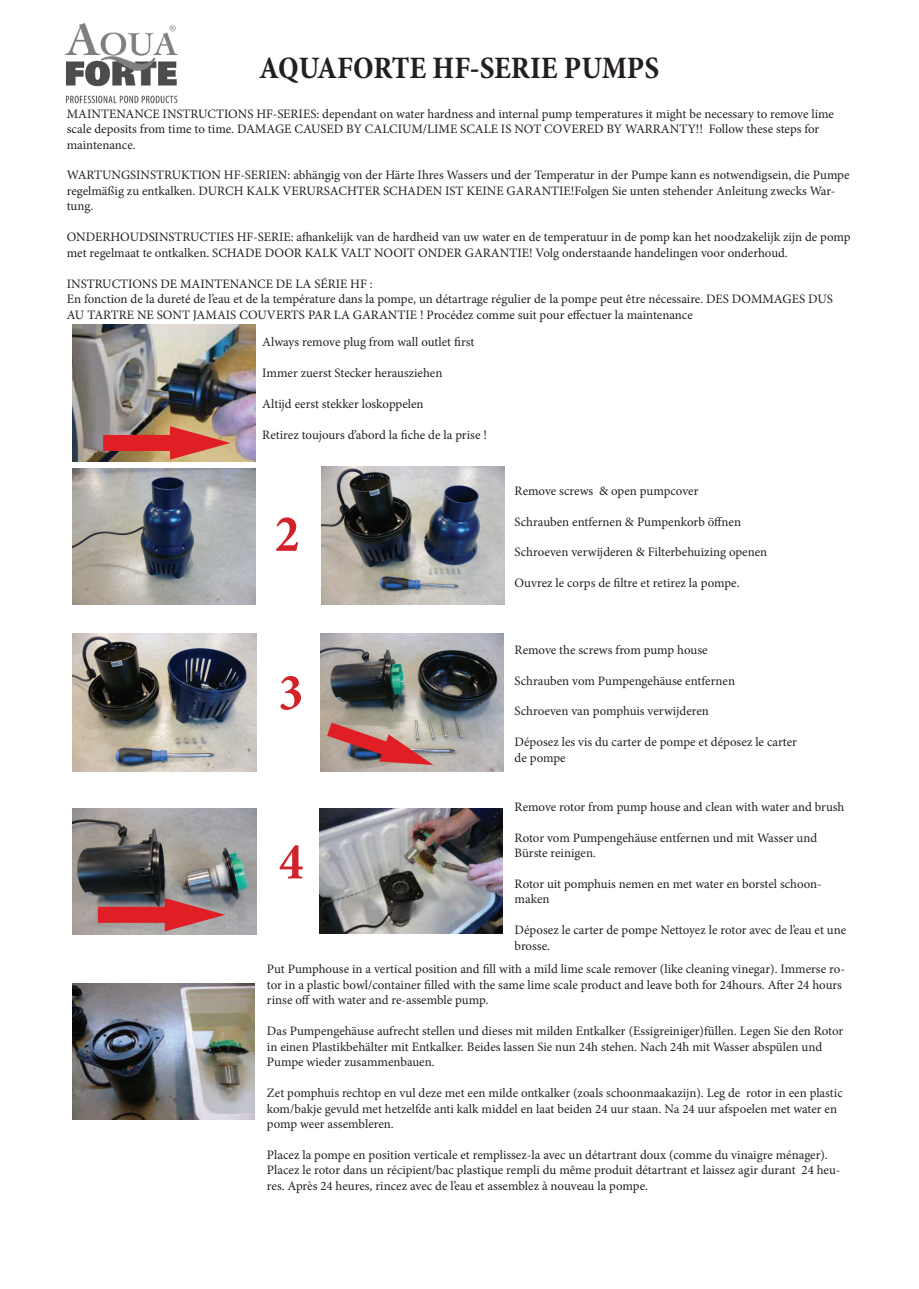
<style>
.page{position:relative;width:919px;height:1289px;background:#fff}
.page>*{position:absolute;margin:0;border:0;box-sizing:border-box;transform-origin:0 0}
.t1{font:700 condensed 52.5px "Minion Pro";color:#d1232a}
.t2{font:700 condensed 31.5px "Minion Pro";color:#231f20}
.t3{font:12.9px/15.5px "Minion Pro";color:#231f20}
</style>
<div class="page">
<img style="left:64px;top:23px;width:114px;height:81px">
<img style="left:73px;top:324px;width:183px;height:137px">
<img style="left:73px;top:468px;width:182px;height:136px">
<img style="left:321px;top:467px;width:183px;height:137px">
<img style="left:73px;top:633px;width:183px;height:138px">
<img style="left:320px;top:633px;width:183px;height:138px">
<img style="left:73px;top:808px;width:183px;height:126px">
<img style="left:319px;top:808px;width:183px;height:125px">
<img style="left:73px;top:983px;width:182px;height:136px">
<svg style="left:103px;top:426px;width:128px;height:33px"></svg>
<svg style="left:98px;top:898px;width:127px;height:33px"></svg>
<svg style="left:327px;top:722px;width:106px;height:43px"></svg>
<h2 class="t2" style="left:259px;top:47px;width:401px">AQUAFORTE HF-SERIE PUMPS</h2>
<p class="t3" style="left:67px;top:106px;width:768px">MAINTENANCE INSTRUCTIONS HF-SERIES: dependant on water hardness and internal pump temperatures it might be necessary to remove lime scale deposits from time to time. DAMAGE CAUSED BY CALCIUM/LIME SCALE IS NOT COVERED BY WARRANTY!! Follow these steps for maintenance.</p>
<p class="t3" style="left:67px;top:168px;width:784px">WARTUNGSINSTRUKTION HF-SERIEN: abhängig von der Härte Ihres Wassers und der Temperatur in der Pumpe kann es notwendigsein, die Pumpe regelmäßig zu entkalken. DURCH KALK VERURSACHTER SCHADEN IST KEINE GARANTIE!Folgen Sie unten stehender Anleitung zwecks War&shy;tung.</p>
<p class="t3" style="left:67px;top:229px;width:785px">ONDERHOUDSINSTRUCTIES HF-SERIE: afhankelijk van de hardheid van uw water en de temperatuur in de pomp kan het noodzakelijk zijn de pomp met regelmaat te ontkalken. SCHADE DOOR KALK VALT NOOIT ONDER GARANTIE! Volg onderstaande handelingen voor onderhoud.</p>
<p class="t3" style="left:67px;top:276px;width:767px">INSTRUCTIONS DE MAINTENANCE DE LA SÉRIE HF :<br>En fonction de la dureté de l’eau et de la température dans la pompe, un détartrage régulier de la pompe peut être nécessaire. DES DOMMAGES DUS<br>AU TARTRE NE SONT JAMAIS COUVERTS PAR LA GARANTIE ! Procédez comme suit pour effectuer la maintenance</p>
<p class="t3" style="left:262px;top:334px;width:213px">Always remove plug from wall outlet first</p>
<p class="t3" style="left:262px;top:365px;width:181px">Immer zuerst Stecker herausziehen</p>
<p class="t3" style="left:262px;top:396px;width:163px">Altijd eerst stekker loskoppelen</p>
<p class="t3" style="left:262px;top:427px;width:226px">Retirez toujours d’abord la fiche de la prise !</p>
<h1 class="t1" style="left:275px;top:498px;width:26px">2</h1>
<p class="t3" style="left:514px;top:483px;width:185px">Remove screws &amp; open pumpcover</p>
<p class="t3" style="left:514px;top:513px;width:228px">Schrauben entfernen &amp; Pumpenkorb öffnen</p>
<p class="t3" style="left:514px;top:544px;width:254px">Schroeven verwijderen &amp; Filterbehuizing openen</p>
<p class="t3" style="left:514px;top:575px;width:226px">Ouvrez le corps de filtre et retirez la pompe.</p>
<p class="t3" style="left:514px;top:642px;width:194px">Remove the screws from pump house</p>
<p class="t3" style="left:514px;top:672px;width:222px">Schrauben vom Pumpengehäuse entfernen</p>
<p class="t3" style="left:514px;top:703px;width:196px">Schroeven van pomphuis verwijderen</p>
<p class="t3" style="left:514px;top:734px;width:284px">Déposez les vis du carter de pompe et déposez le carter de pompe</p>
<p class="t3" style="left:514px;top:799px;width:331px">Remove rotor from pump house and clean with water and brush</p>
<p class="t3" style="left:514px;top:829px;width:304px">Rotor vom Pumpengehäuse entfernen und mit Wasser und<br>Bürste reinigen.</p>
<p class="t3" style="left:514px;top:876px;width:308px">Rotor uit pomphuis nemen en met water en borstel schoon&shy;maken</p>
<p class="t3" style="left:514px;top:922px;width:333px">Déposez le carter de pompe Nettoyez le rotor avec de l’eau et une brosse.</p>
<p class="t3" style="left:267px;top:961px;width:579px">Put Pumphouse in a vertical position and fill with a mild lime scale remover (like cleaning vinegar). Immerse ro&shy;tor in a plastic bowl/container filled with the same lime scale product and leave both for 24hours. After 24 hours rinse off with water and re-assemble pump.</p>
<p class="t3" style="left:267px;top:1023px;width:578px">Das Pumpengehäuse aufrecht stellen und dieses mit milden Entkalker (Essigreiniger)füllen. Legen Sie den Rotor in einen Plastikbehälter mit Entkalker. Beides lassen Sie nun 24h stehen. Nach 24h mit Wasser abspülen und<br>Pumpe wieder zusammenbauen.</p>
<p class="t3" style="left:267px;top:1085px;width:577px">Zet pomphuis rechtop en vul deze met een milde ontkalker (zoals schoonmaakazijn). Leg de rotor in een plastic kom/bakje gevuld met hetzelfde anti kalk middel en laat beiden 24 uur staan. Na 24 uur afspoelen met water en pomp weer assembleren.</p>
<p class="t3" style="left:267px;top:1146px;width:575px">Placez la pompe en position verticale et remplissez-la avec un détartrant doux (comme du vinaigre ménager).<br>Placez le rotor dans un récipient/bac plastique rempli du même produit détartrant et laissez agir durant 24 heu&shy;res. Après 24 heures, rincez avec de l’eau et assemblez à nouveau la pompe.</p>
<h1 class="t1" style="left:279px;top:656px;width:26px">3</h1>
<h1 class="t1" style="left:279px;top:825px;width:26px">4</h1>
</div>
